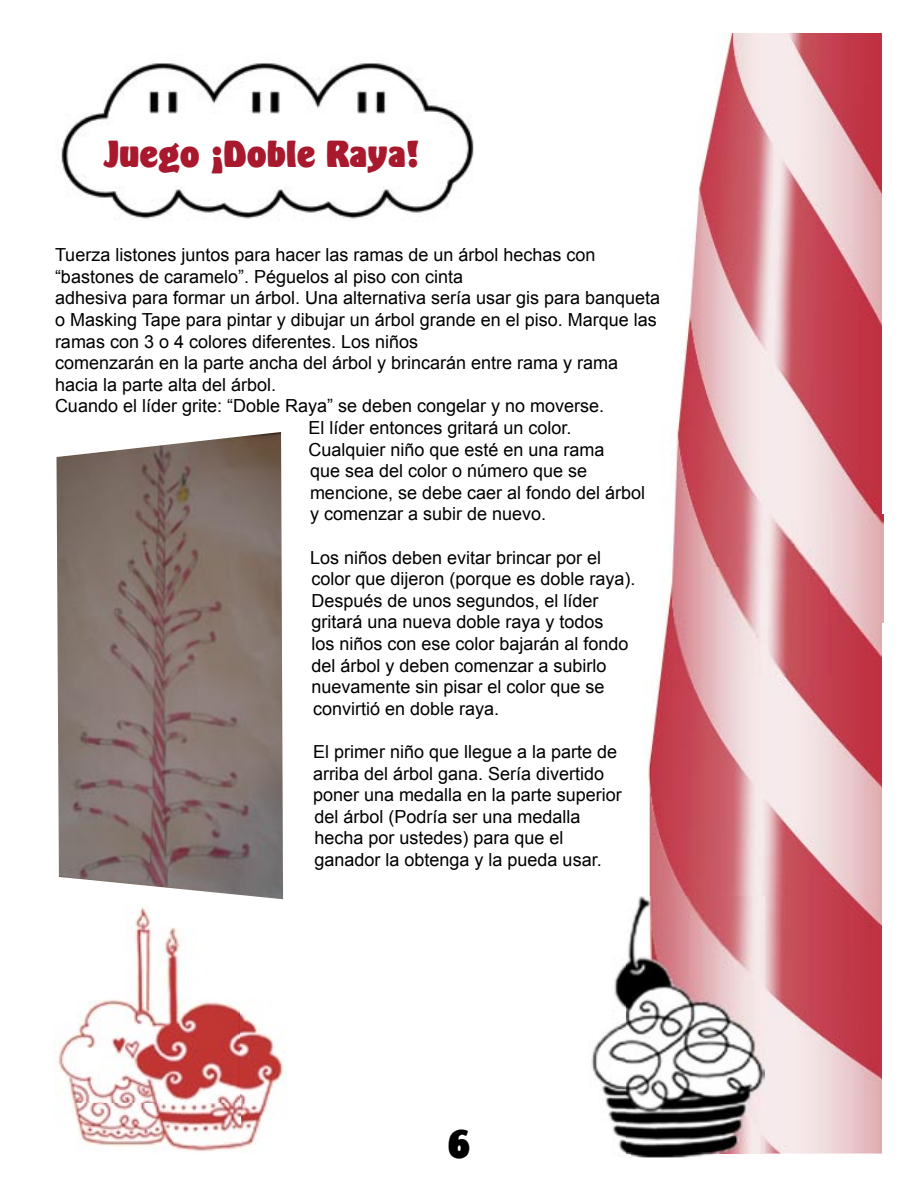
<style>
.page{position:relative;width:918px;height:1188px;background:#fff}
.page>*{position:absolute;margin:0;border:0;box-sizing:border-box;transform-origin:0 0}
.t1{font:40.5px "Vagabond";color:#000}
.t2{font:37.5px "Vagabond";color:#a9192d}
.t3{font:18px/21.6px "Arial";color:#000}
</style>
<div class="page">
<img style="left:56px;top:432px;width:227px;height:467px">
<img style="left:648px;top:33px;width:234px;height:1121px">
<img style="left:61px;top:63px;width:413px;height:156px">
<img style="left:58px;top:904px;width:229px;height:248px">
<img style="left:591px;top:962px;width:41px;height:195px">
<img style="left:632px;top:1154px;width:84px;height:4px">
<img style="left:627px;top:896px;width:137px;height:258px">
<img style="left:675px;top:568px;width:156px;height:108px">
<img style="left:830px;top:514px;width:53px;height:108px">
<img style="left:727px;top:514px;width:104px;height:55px">
<h2 class="t2" style="left:104px;top:132px;width:317px">Juego ¡Doble Raya!</h2>
<p class="t3" style="left:55px;top:244px;width:542px">Tuerza listones juntos para hacer las ramas de un árbol hechas con</p>
<p class="t3" style="left:55px;top:266px;width:410px">“bastones de caramelo”. Péguelos al piso con cinta</p>
<p class="t3" style="left:55px;top:287px;width:607px">adhesiva para formar un árbol. Una alternativa sería usar gis para banqueta</p>
<p class="t3" style="left:55px;top:309px;width:603px">o Masking Tape para pintar y dibujar un árbol grande en el piso. Marque las</p>
<p class="t3" style="left:55px;top:331px;width:365px">ramas con 3 o 4 colores diferentes. Los niños</p>
<p class="t3" style="left:55px;top:352px;width:565px">comenzarán en la parte ancha del árbol y brincarán entre rama y rama</p>
<p class="t3" style="left:55px;top:374px;width:223px">hacia la parte alta del árbol.</p>
<p class="t3" style="left:55px;top:395px;width:551px">Cuando el líder grite: “Doble Raya” se deben congelar y no moverse.</p>
<p class="t3" style="left:309px;top:417px;width:265px">El líder entonces gritará un color.</p>
<p class="t3" style="left:309px;top:439px;width:298px">Cualquier niño que esté en una rama</p>
<p class="t3" style="left:310px;top:460px;width:279px">que sea del color o número que se</p>
<p class="t3" style="left:310px;top:482px;width:337px">mencione, se debe caer al fondo del árbol</p>
<p class="t3" style="left:310px;top:503px;width:238px">y comenzar a subir de nuevo.</p>
<p class="t3" style="left:310px;top:547px;width:327px">Los niños deben evitar brincar por el color que dijeron (porque es doble raya).<br>Después de unos segundos, el líder gritará una nueva doble raya y todos<br>los niños con ese color bajarán al fondo del árbol y deben comenzar a subirlo nuevamente sin pisar el color que se convirtió en doble raya.</p>
<p class="t3" style="left:313px;top:741px;width:310px">El primer niño que llegue a la parte de arriba del árbol gana. Sería divertido poner una medalla en la parte superior del árbol (Podría ser una medalla hecha por ustedes) para que el ganador la obtenga y la pueda usar.</p>
<h1 class="t1" style="left:447px;top:1120px;width:25px">6</h1>
</div>
